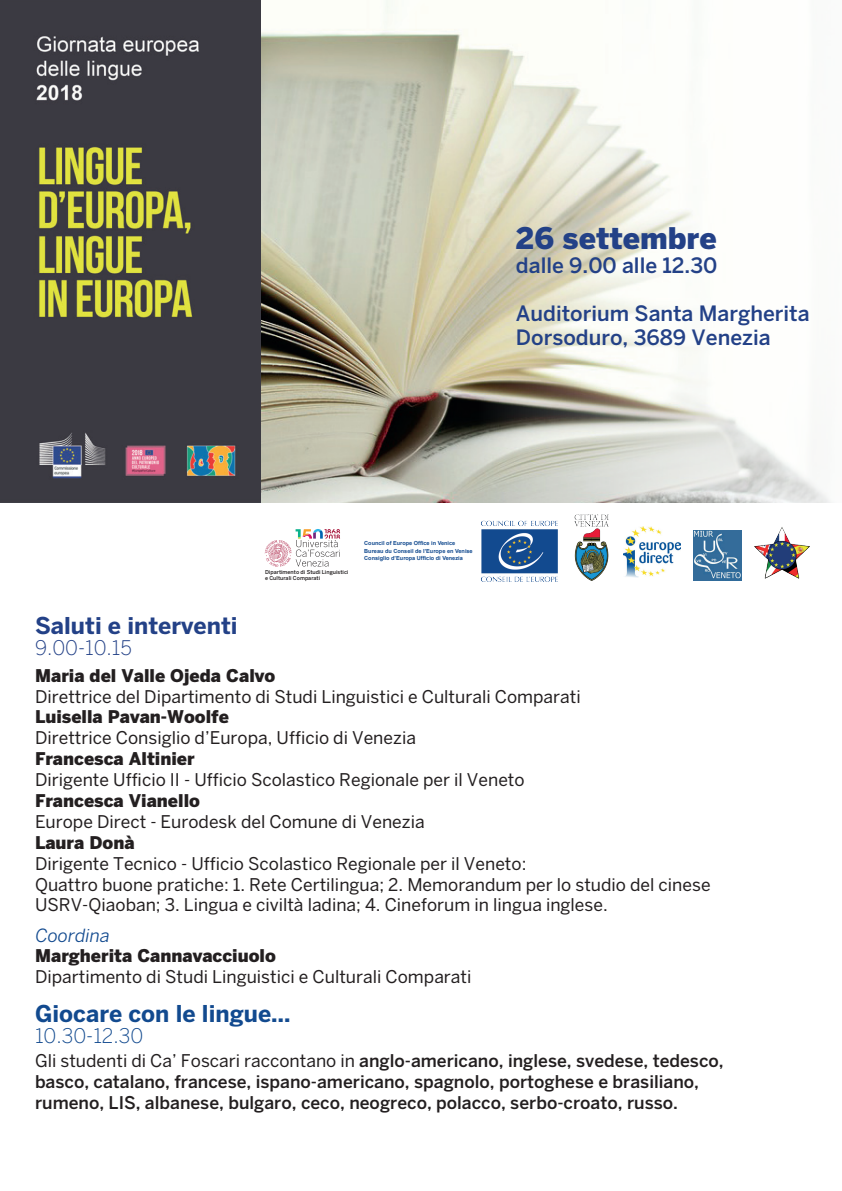
<style>
.page{position:relative;width:842px;height:1191px;background:#fff}
.page>*{position:absolute;margin:0;border:0;box-sizing:border-box;transform-origin:0 0}
.t1{font:900 29.5px "Benton Sans";color:#234187}
.t2{font:700 23px "Benton Sans";color:#124a8f}
.t3{font:700 23px "Benton Sans";color:#234187}
.t4{font:500 21px/24px "Benton Sans";color:#234187}
.t5{font:300 20px "Benton Sans";color:#124a8f}
.t6{font:300 20px "Benton Sans";color:#234187}
.t7{font:18px "Benton Sans Italic 3";color:#124a8f}
.t8{font:17.4px/20.9px "Benton Sans";color:#231f20}
.t9{font:500 17.4px/20.9px "Benton Sans";color:#231f20}
.t10{font:900 17.4px "Benton Sans";color:#231f20}
.t11{font:700 5.6px/7.7px "Arial";color:#124a8f}
.t12{font:500 5.4px/5.4px "Benton Sans";color:#231f20}
.s1{font-weight:400}
</style>
<div class="page">
<img style="left:693px;top:530px;width:48px;height:50px">
<img style="left:624px;top:526px;width:56px;height:51px">
<img style="left:574px;top:514px;width:35px;height:66px">
<img style="left:261px;top:0;width:569px;height:502px">
<img style="left:0;top:0;width:261px;height:502px">
<svg style="left:265px;top:529px;width:75px;height:38px"></svg>
<img style="left:481px;top:520px;width:77px;height:62px">
<img style="left:754px;top:527px;width:56px;height:52px">
<h1 class="t1" style="left:516px;top:220px;width:202px">26 settembre</h1>
<p class="t4" style="left:516px;top:253px;width:203px">dalle 9.00 alle 12.30</p>
<p class="t4" style="left:516px;top:301px;width:295px">Auditorium Santa Margherita<br>Dorsoduro, 3689 Venezia</p>
<p class="t12" style="left:265px;top:569px;width:85px">Dipartimento di Studi Linguistici e Culturali Comparati</p>
<p class="t11" style="left:364px;top:539px;width:110px">Council of Europe Office in Venice<br>Bureau du Conseil de l’Europe en Venise<br>Consiglio d’Europa Ufficio di Venezia</p>
<h2 class="t3" style="left:35px;top:612px;width:204px">Saluti e interventi</h2>
<p class="t6" style="left:35px;top:636px;width:98px">9.00-10.15</p>
<p class="t10" style="left:35px;top:665px;width:242px">Maria del Valle Ojeda Calvo</p>
<p class="t8" style="left:35px;top:685px;width:547px">Direttrice del Dipartimento di Studi Linguistici e Culturali Comparati</p>
<p class="t10" style="left:35px;top:706px;width:195px">Luisella Pavan-Woolfe</p>
<p class="t8" style="left:35px;top:727px;width:382px">Direttrice Consiglio d’Europa, Ufficio di Venezia</p>
<p class="t10" style="left:35px;top:748px;width:161px">Francesca Altinier</p>
<p class="t8" style="left:35px;top:769px;width:491px">Dirigente Ufficio II - Ufficio Scolastico Regionale per il Veneto</p>
<p class="t10" style="left:35px;top:790px;width:167px">Francesca Vianello</p>
<p class="t8" style="left:35px;top:811px;width:391px">Europe Direct - Eurodesk del Comune di Venezia</p>
<p class="t10" style="left:35px;top:832px;width:101px">Laura Donà</p>
<p class="t8" style="left:35px;top:852px;width:677px">Dirigente Tecnico - Ufficio Scolastico Regionale per il Veneto:<br>Quattro buone pratiche: 1. Rete Certilingua; 2. Memorandum per lo studio del cinese<br>USRV-Qiaoban; 3. Lingua e civiltà ladina; 4. Cineforum in lingua inglese.</p>
<p class="t7" style="left:35px;top:924px;width:76px">Coordina</p>
<p class="t10" style="left:35px;top:945px;width:242px">Margherita Cannavacciuolo</p>
<p class="t8" style="left:35px;top:966px;width:438px">Dipartimento di Studi Linguistici e Culturali Comparati</p>
<h2 class="t2" style="left:35px;top:1000px;width:257px">Giocare con le lingue…</h2>
<p class="t5" style="left:35px;top:1024px;width:110px">10.30-12.30</p>
<p class="t9" style="left:35px;top:1050px;width:690px"><span class="s1">Gli studenti di Ca’ Foscari raccontano in</span> anglo-americano, inglese, svedese, tedesco, basco, catalano, francese, ispano-americano, spagnolo, portoghese e brasiliano, rumeno, LIS, albanese, bulgaro, ceco, neogreco, polacco, serbo-croato, russo.</p>
</div>
